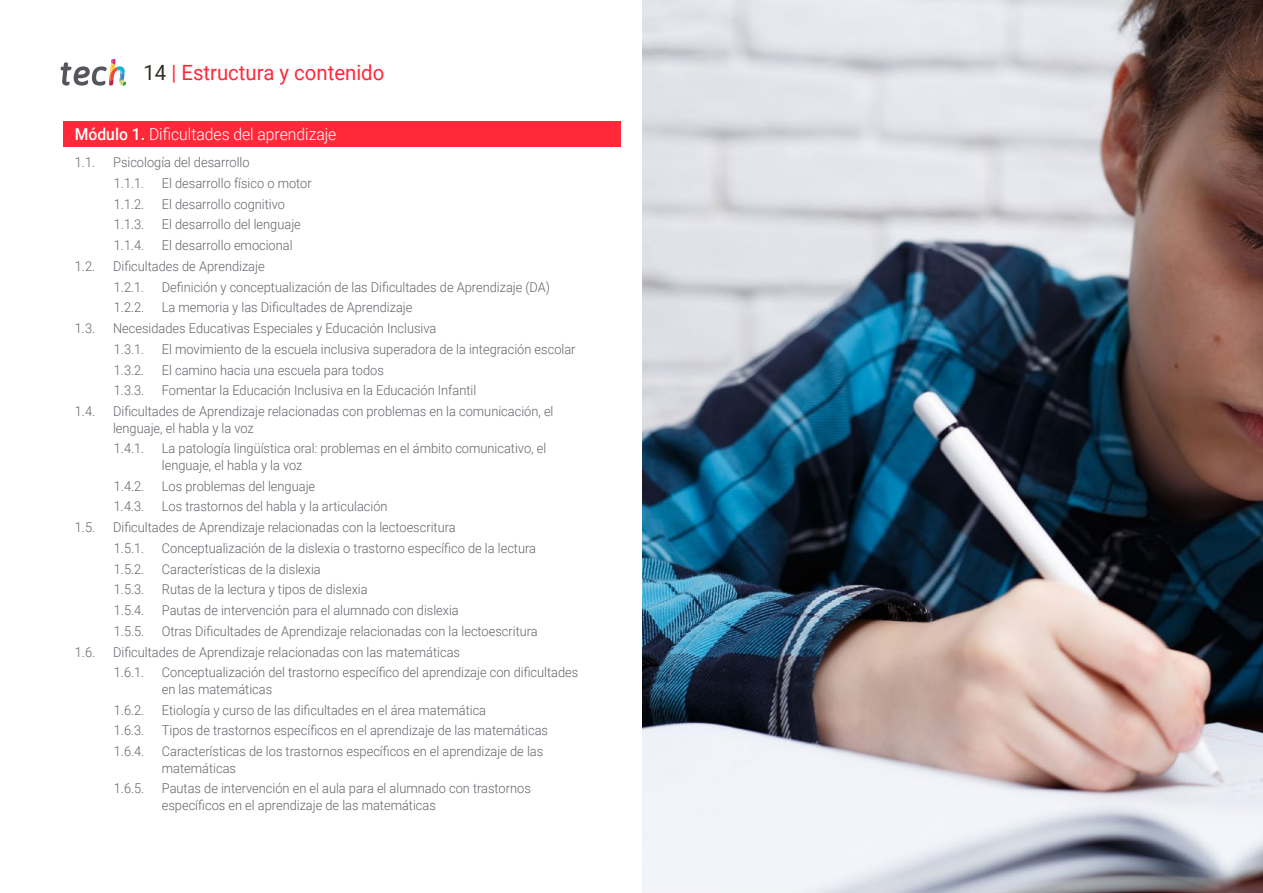
<style>
.page{position:relative;width:1263px;height:893px;background:#fff}
.page>*{position:absolute;margin:0;border:0;box-sizing:border-box;transform-origin:0 0}
.t1{font:21px "Roboto";color:#ff293a}
.t2{font:300 16.5px "Roboto";color:#fff;scale:.95 1}
.t3{font:300 13.5px/20.7px "Roboto";color:#61646a;scale:.95 1}
.s1{color:#312e20}
.s2{font-weight:500}
</style>
<div class="page">
<div style="left:64px;top:121px;width:557px;height:25px;background:#ff293a"></div>
<img style="left:642px;top:0;width:621px;height:893px">
<svg style="left:61px;top:59px;width:65px;height:27px"></svg>
<h1 class="t1" style="left:144px;top:57px;width:242px"><span class="s1">14</span> | Estructura y contenido</h1>
<p class="t2" style="left:75px;top:123px;width:277px"><span class="s2">Módulo 1.</span> Dificultades del aprendizaje</p>
<p class="t3" style="left:75px;top:151px;width:23px">1.1.</p>
<p class="t3" style="left:113px;top:151px;width:145px">Psicología del desarrollo<br>1.1.1.</p>
<p class="t3" style="left:162px;top:172px;width:159px">El desarrollo físico o motor</p>
<p class="t3" style="left:114px;top:193px;width:34px">1.1.2.</p>
<p class="t3" style="left:162px;top:193px;width:131px">El desarrollo cognitivo</p>
<p class="t3" style="left:114px;top:214px;width:34px">1.1.3.</p>
<p class="t3" style="left:162px;top:214px;width:148px">El desarrollo del lenguaje</p>
<p class="t3" style="left:114px;top:234px;width:34px">1.1.4.</p>
<p class="t3" style="left:162px;top:234px;width:139px">El desarrollo emocional</p>
<p class="t3" style="left:75px;top:255px;width:23px">1.2.</p>
<p class="t3" style="left:113px;top:255px;width:161px">Dificultades de Aprendizaje<br>1.2.1.</p>
<p class="t3" style="left:162px;top:276px;width:410px">Definición y conceptualización de las Dificultades de Aprendizaje (DA)</p>
<p class="t3" style="left:114px;top:297px;width:34px">1.2.2.</p>
<p class="t3" style="left:162px;top:297px;width:265px">La memoria y las Dificultades de Aprendizaje</p>
<p class="t3" style="left:75px;top:317px;width:23px">1.3.</p>
<p class="t3" style="left:113px;top:317px;width:342px">Necesidades Educativas Especiales y Educación Inclusiva<br>1.3.1.</p>
<p class="t3" style="left:162px;top:338px;width:437px">El movimiento de la escuela inclusiva superadora de la integración escolar</p>
<p class="t3" style="left:114px;top:359px;width:34px">1.3.2.</p>
<p class="t3" style="left:162px;top:359px;width:235px">El camino hacia una escuela para todos</p>
<p class="t3" style="left:114px;top:380px;width:34px">1.3.3.</p>
<p class="t3" style="left:162px;top:380px;width:332px">Fomentar la Educación Inclusiva en la Educación Infantil</p>
<p class="t3" style="left:75px;top:400px;width:23px">1.4.</p>
<p class="t3" style="left:113px;top:403px;width:465px;line-height:16.5px">Dificultades de Aprendizaje relacionadas con problemas en la comunicación, el lenguaje, el habla y la voz</p>
<p class="t3" style="left:114px;top:438px;width:34px">1.4.1.</p>
<p class="t3" style="left:162px;top:440px;width:406px;line-height:16.5px">La patología lingüística oral: problemas en el ámbito comunicativo, el lenguaje, el habla y la voz</p>
<p class="t3" style="left:114px;top:475px;width:34px">1.4.2.</p>
<p class="t3" style="left:162px;top:475px;width:163px">Los problemas del lenguaje</p>
<p class="t3" style="left:114px;top:496px;width:34px">1.4.3.</p>
<p class="t3" style="left:162px;top:496px;width:239px">Los trastornos del habla y la articulación</p>
<p class="t3" style="left:75px;top:516px;width:23px">1.5.</p>
<p class="t3" style="left:113px;top:516px;width:362px">Dificultades de Aprendizaje relacionadas con la lectoescritura<br>1.5.1.</p>
<p class="t3" style="left:162px;top:537px;width:395px">Conceptualización de la dislexia o trastorno específico de la lectura</p>
<p class="t3" style="left:114px;top:558px;width:34px">1.5.2.</p>
<p class="t3" style="left:162px;top:558px;width:169px">Características de la dislexia</p>
<p class="t3" style="left:114px;top:579px;width:34px">1.5.3.</p>
<p class="t3" style="left:162px;top:579px;width:218px">Rutas de la lectura y tipos de dislexia</p>
<p class="t3" style="left:114px;top:599px;width:34px">1.5.4.</p>
<p class="t3" style="left:162px;top:599px;width:314px">Pautas de intervención para el alumnado con dislexia</p>
<p class="t3" style="left:114px;top:620px;width:34px">1.5.5.</p>
<p class="t3" style="left:162px;top:620px;width:397px">Otras Dificultades de Aprendizaje relacionadas con la lectoescritura</p>
<p class="t3" style="left:75px;top:641px;width:23px">1.6.</p>
<p class="t3" style="left:113px;top:641px;width:367px">Dificultades de Aprendizaje relacionadas con las matemáticas<br>1.6.1.</p>
<p class="t3" style="left:162px;top:664px;width:440px;line-height:16.5px">Conceptualización del trastorno específico del aprendizaje con dificultades en las matemáticas</p>
<p class="t3" style="left:114px;top:699px;width:34px">1.6.2.</p>
<p class="t3" style="left:162px;top:699px;width:343px">Etiología y curso de las dificultades en el área matemática</p>
<p class="t3" style="left:114px;top:720px;width:34px">1.6.3.</p>
<p class="t3" style="left:162px;top:720px;width:408px">Tipos de trastornos específicos en el aprendizaje de las matemáticas</p>
<p class="t3" style="left:114px;top:740px;width:34px">1.6.4.</p>
<p class="t3" style="left:162px;top:742px;width:403px;line-height:16.5px">Características de los trastornos específicos en el aprendizaje de las matemáticas</p>
<p class="t3" style="left:114px;top:778px;width:34px">1.6.5.</p>
<p class="t3" style="left:162px;top:780px;width:390px;line-height:16.5px">Pautas de intervención en el aula para el alumnado con trastornos específicos en el aprendizaje de las matemáticas</p>
</div>
